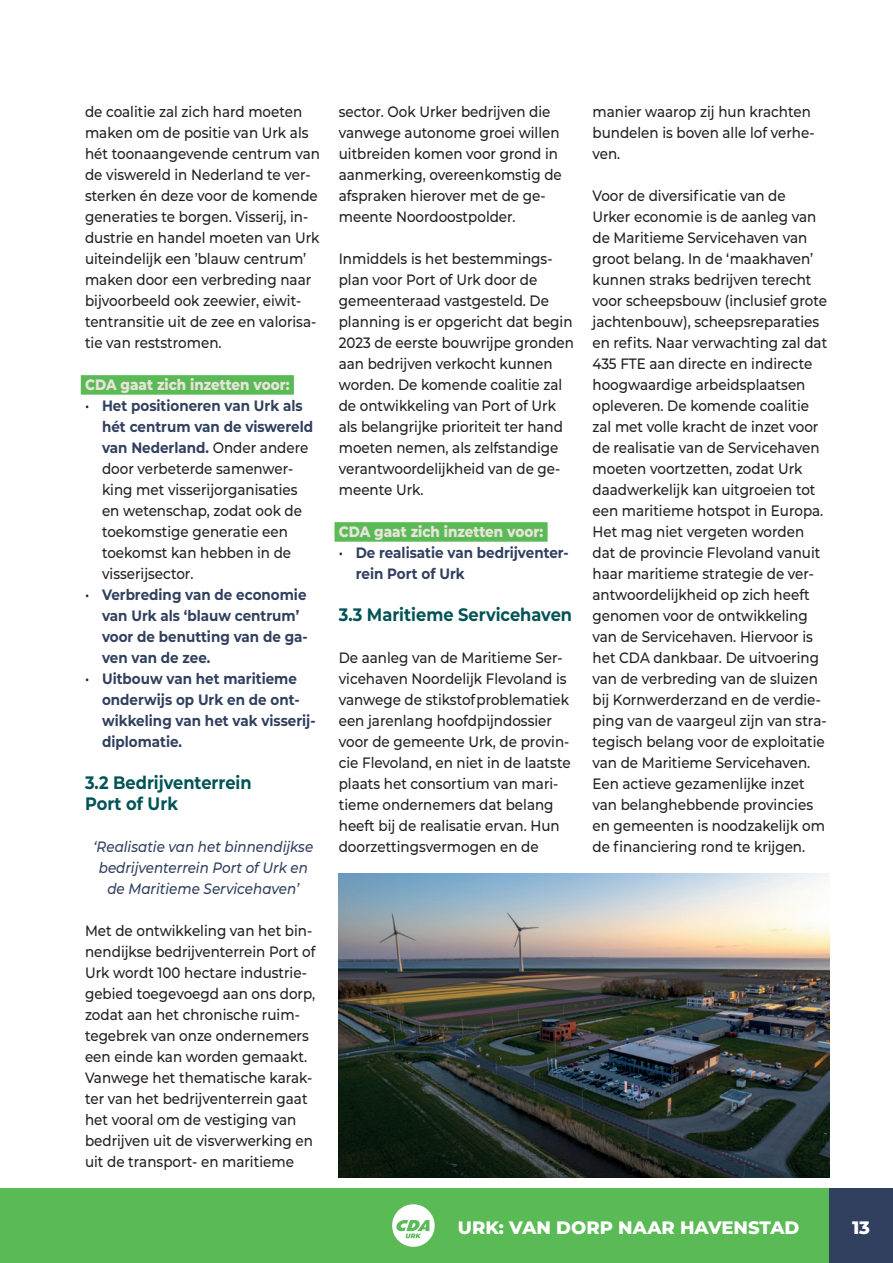
<style>
.page{position:relative;width:893px;height:1263px;background:#fff}
.page>*{position:absolute;margin:0;border:0;box-sizing:border-box;transform-origin:0 0}
.t1{font:700 18px/21px "Montserrat";color:#005355;scale:.9 1}
.t2{font:800 18px "Montserrat";color:#fff}
.t3{font:500 15px/21px "Montserrat";color:#231f20;scale:.9 1}
.t4{font:700 15px/21px "Montserrat";color:#31405f;scale:.9 1}
.t5{font:italic 500 15px/21px "Montserrat";color:#31405f;text-align:center;scale:.9 1}
.t6{font:800 15px "Montserrat";color:#e9e3da;scale:.9 1}
.s1{font-weight:700;color:#31405f}
.s2{font-weight:500;color:#231f20}
</style>
<div class="page">
<div style="left:0;top:1188px;width:829px;height:75px;background:#5abb56"></div>
<div style="left:829px;top:1188px;width:64px;height:75px;background:#31405f"></div>
<svg style="left:392px;top:1204px;width:43px;height:43px"></svg>
<div style="left:81px;top:375px;width:213px;height:20px;background:#5abb56"></div>
<div style="left:334px;top:522px;width:214px;height:20px;background:#5abb56"></div>
<img style="left:339px;top:873px;width:490px;height:305px">
<p class="t3" style="left:85px;top:101px;width:263px">de coalitie zal zich hard moeten maken om de positie van Urk als hét toonaangevende centrum van de viswereld in Nederland te ver&shy;sterken én deze voor de komende generaties te borgen. Visserij, in&shy;dustrie en handel moeten van Urk uiteindelijk een ’blauw centrum’ maken door een verbreding naar bijvoorbeeld ook zeewier, eiwit&shy;tentransitie uit de zee en valorisa&shy;tie van reststromen.</p>
<p class="t6" style="left:85px;top:374px;width:229px">CDA gaat zich inzetten voor:</p>
<p class="t3" style="left:102px;top:395px;width:236px;text-indent:-17px">• <span class="s1">Het positioneren van Urk als hét centrum van de viswereld van Nederland.</span> Onder andere door verbeterde samenwer&shy;king met visserijorganisaties en wetenschap, zodat ook de toekomstige generatie een toekomst kan hebben in de visserijsector.</p>
<p class="t4" style="left:102px;top:583px;width:230px;text-indent:-17px"><span class="s2">•</span> Verbreding van de economie van Urk als ‘blauw centrum’ voor de benutting van de ga&shy;ven van de zee.</p>
<p class="t4" style="left:102px;top:667px;width:239px;text-indent:-17px"><span class="s2">•</span> Uitbouw van het maritieme onderwijs op Urk en de ont&shy;wikkeling van het vak visserij&shy;diplomatie.</p>
<p class="t1" style="left:85px;top:771px;width:187px">3.2 Bedrijventerrein<br>Port of Urk</p>
<p class="t5" style="left:94px;top:836px;width:246px">‘Realisatie van het binnendijkse bedrijventerrein Port of Urk en de Maritieme Servicehaven’</p>
<p class="t3" style="left:85px;top:920px;width:258px">Met de ontwikkeling van het bin&shy;nendijkse bedrijventerrein Port of<br>Urk wordt 100 hectare industrie&shy;gebied toegevoegd aan ons dorp, zodat aan het chronische ruim&shy;tegebrek van onze ondernemers een einde kan worden gemaakt.<br>Vanwege het thematische karak&shy;ter van het bedrijventerrein gaat het vooral om de vestiging van bedrijven uit de visverwerking en uit de transport- en maritieme</p>
<p class="t3" style="left:339px;top:101px;width:249px">sector. Ook Urker bedrijven die vanwege autonome groei willen uitbreiden komen voor grond in aanmerking, overeenkomstig de afspraken hierover met de ge&shy;meente Noordoostpolder.</p>
<p class="t3" style="left:339px;top:248px;width:263px">Inmiddels is het bestemmings&shy;plan voor Port of Urk door de gemeenteraad vastgesteld. De planning is er opgericht dat begin<br>2023 de eerste bouwrijpe gronden aan bedrijven verkocht kunnen worden. De komende coalitie zal de ontwikkeling van Port of Urk als belangrijke prioriteit ter hand moeten nemen, als zelfstandige verantwoordelijkheid van de ge&shy;meente Urk.</p>
<p class="t6" style="left:339px;top:521px;width:229px">CDA gaat zich inzetten voor:</p>
<p class="t4" style="left:356px;top:541px;width:238px;text-indent:-17px"><span class="s2">•</span> De realisatie van bedrijventer&shy;rein Port of Urk</p>
<p class="t1" style="left:339px;top:603px;width:261px">3.3 Maritieme Servicehaven</p>
<p class="t3" style="left:339px;top:647px;width:259px">De aanleg van de Maritieme Ser&shy;vicehaven Noordelijk Flevoland is vanwege de stikstofproblematiek een jarenlang hoofdpijndossier voor de gemeente Urk, de provin&shy;cie Flevoland, en niet in de laatste plaats het consortium van mari&shy;tieme ondernemers dat belang heeft bij de realisatie ervan. Hun doorzettingsvermogen en de</p>
<p class="t3" style="left:592px;top:101px;width:248px">manier waarop zij hun krachten bundelen is boven alle lof verhe&shy;ven.</p>
<p class="t3" style="left:592px;top:185px;width:262px">Voor de diversificatie van de<br>Urker economie is de aanleg van de Maritieme Servicehaven van groot belang. In de ‘maakhaven’ kunnen straks bedrijven terecht voor scheepsbouw (inclusief grote jachtenbouw), scheepsreparaties en refits. Naar verwachting zal dat<br>435 FTE aan directe en indirecte hoogwaardige arbeidsplaatsen opleveren. De komende coalitie zal met volle kracht de inzet voor de realisatie van de Servicehaven moeten voortzetten, zodat Urk daadwerkelijk kan uitgroeien tot een maritieme hotspot in Europa.<br>Het mag niet vergeten worden dat de provincie Flevoland vanuit haar maritieme strategie de ver&shy;antwoordelijkheid op zich heeft genomen voor de ontwikkeling van de Servicehaven. Hiervoor is het CDA dankbaar. De uitvoering van de verbreding van de sluizen bij Kornwerderzand en de verdie&shy;ping van de vaargeul zijn van stra&shy;tegisch belang voor de exploitatie van de Maritieme Servicehaven.<br>Een actieve gezamenlijke inzet van belanghebbende provincies en gemeenten is noodzakelijk om de financiering rond te krijgen.</p>
<p class="t2" style="left:458px;top:1215px;width:343px">URK: VAN DORP NAAR HAVENSTAD</p>
<p class="t2" style="left:852px;top:1215px;width:20px">13</p>
</div>
